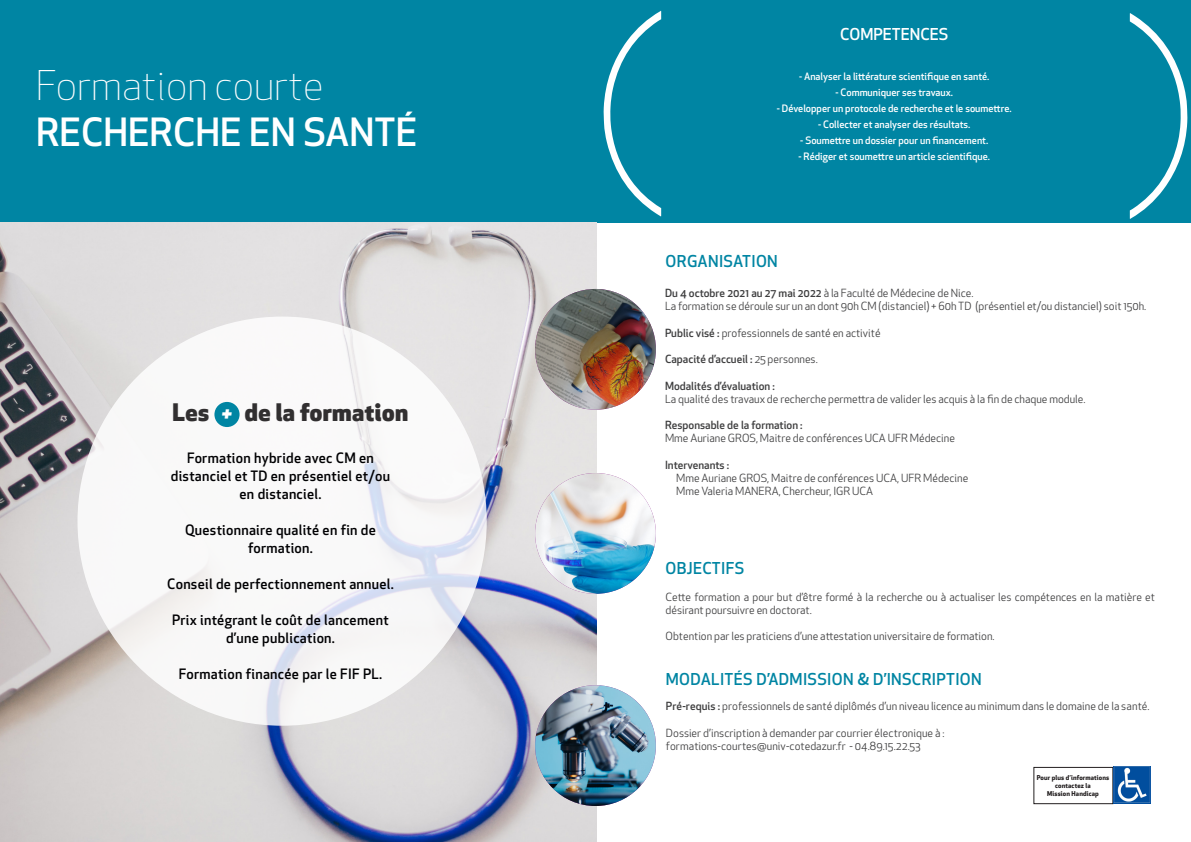
<style>
.page{position:relative;width:1191px;height:842px;background:#fff}
.page>*{position:absolute;margin:0;border:0;box-sizing:border-box;transform-origin:0 0}
.t1{font:300 40px "Apex New";color:#fff}
.t2{font:500 38px "Apex New";color:#fff}
.t3{font:800 23.6px "Apex New";letter-spacing:.02em;color:#312f30}
.t4{font:italic 800 17.8px "Apex New";color:#fff}
.t5{font:500 16px "Apex New";letter-spacing:.02em;color:#0085a3}
.t6{font:500 16px "Apex New";color:#fff}
.t7{font:500 14px/18px "Apex New";letter-spacing:.02em;color:#000002;text-align:center}
.t8{font:11px/13.2px "Apex New";color:#3e3e3f}
.t9{font:500 11px "Apex New";color:#3e3e3f}
.t10{font:500 10px "Apex New";color:#fff}
.t11{font:700 6.6px/7.9px "Apex New";letter-spacing:.02em;color:#231f20;text-align:center}
.s1{font-size:9.8px}
.s2{font-weight:500}
.s3{font-weight:400}
</style>
<div class="page">
<div style="left:0;top:0;width:1191px;height:223px;background:#0085a3"></div>
<img style="left:0;top:223px;width:596px;height:619px">
<svg style="left:603px;top:11px;width:58px;height:205px"></svg>
<svg style="left:1129px;top:13px;width:58px;height:206px"></svg>
<div style="left:77px;top:317px;width:410px;height:409px;background:#fff;border-radius:50%"></div>
<div style="left:214px;top:402px;width:25px;height:25px;background:#0085a3;border-radius:50%"></div>
<img style="left:535px;top:289px;width:121px;height:121px;border-radius:60px">
<img style="left:535px;top:473px;width:121px;height:121px;border-radius:60px">
<img style="left:535px;top:685px;width:121px;height:121px;border-radius:60px">
<div style="left:1033px;top:767px;width:80px;height:37px;border:1px solid #231f20"></div>
<img style="left:1113px;top:766px;width:37px;height:38px">
<p class="t1" style="left:36px;top:61px;width:289px">Formation courte</p>
<p class="t2" style="left:36px;top:106px;width:383px">RECHERCHE EN SANTÉ</p>
<p class="t3" style="left:173px;top:395px;width:38px">Les</p>
<p class="t4" style="left:222px;top:401px;width:12px">+</p>
<p class="t3" style="left:245px;top:395px;width:165px">de la formation</p>
<p class="t7" style="left:171px;top:449px;width:221px">Formation hybride avec CM en distanciel et TD en présentiel et/ou en distanciel.</p>
<p class="t7" style="left:185px;top:521px;width:192px">Questionnaire qualité en fin de formation.</p>
<p class="t7" style="left:167px;top:575px;width:228px">Conseil de perfectionnement annuel.</p>
<p class="t7" style="left:172px;top:611px;width:218px">Prix intégrant le coût de lancement d’une publication.</p>
<p class="t7" style="left:179px;top:665px;width:205px">Formation financée par le FIF PL.</p>
<p class="t6" style="left:840px;top:24px;width:110px">COMPETENCES</p>
<p class="t10" style="left:799px;top:70px;width:192px"><span class="s1">- A</span>nalyser la littérature scientifique en santé.</p>
<p class="t10" style="left:835px;top:86px;width:119px">- Communiquer ses travaux.</p>
<p class="t10" style="left:777px;top:102px;width:236px">- Développer un protocole de recherche et le soumettre.</p>
<p class="t10" style="left:818px;top:118px;width:154px">- Collecter et analyser des résultats.</p>
<p class="t10" style="left:800px;top:134px;width:189px">- Soumettre un dossier pour un financement.</p>
<p class="t10" style="left:798px;top:150px;width:193px">- Rédiger et soumettre un article scientifique.</p>
<p class="t5" style="left:665px;top:250px;width:114px">ORGANISATION</p>
<p class="t8" style="left:665px;top:286px;width:310px"><span class="s2">Du 4 octobre 2021 au 27 mai 2022</span> à la Faculté de Médecine de Nice.</p>
<p class="t8" style="left:665px;top:300px;width:483px">La formation se déroule sur un an dont 90h CM (distanciel) + 60h TD (présentiel et/ou distanciel) soit 150h.</p>
<p class="t8" style="left:665px;top:326px;width:217px"><span class="s2">Public visé :</span> professionnels de santé en activité</p>
<p class="t9" style="left:665px;top:352px;width:154px">Capacité d’accueil : <span class="s3">25 personnes.</span></p>
<p class="t9" style="left:665px;top:378px;width:111px">Modalités d’évaluation :</p>
<p class="t8" style="left:665px;top:392px;width:422px">La qualité des travaux de recherche permettra de valider les acquis à la fin de chaque module.</p>
<p class="t9" style="left:665px;top:418px;width:139px">Responsable de la formation :</p>
<p class="t8" style="left:665px;top:432px;width:291px">Mme Auriane GROS, Maitre de conférences UCA UFR Médecine</p>
<p class="t9" style="left:665px;top:457px;width:66px">Intervenants :</p>
<p class="t8" style="left:676px;top:471px;width:293px">Mme Auriane GROS, Maitre de conférences UCA, UFR Médecine</p>
<p class="t8" style="left:676px;top:484px;width:198px">Mme Valeria MANERA, Chercheur, IGR UCA</p>
<p class="t5" style="left:665px;top:558px;width:80px">OBJECTIFS</p>
<p class="t8" style="left:665px;top:590px;width:491px">Cette formation a pour but d’être formé à la recherche ou à actualiser les compétences en la matière et désirant poursuivre en doctorat.</p>
<p class="t8" style="left:665px;top:630px;width:330px">Obtention par les praticiens d’une attestation universitaire de formation.</p>
<p class="t5" style="left:666px;top:668px;width:317px">MODALITÉS D’ADMISSION &amp; D’INSCRIPTION</p>
<p class="t8" style="left:666px;top:700px;width:485px"><span class="s2">Pré-requis :</span> professionnels de santé diplômés d’un niveau licence au minimum dans le domaine de la santé.</p>
<p class="t8" style="left:666px;top:726px;width:280px">Dossier d’inscription à demander par courrier électronique à :</p>
<p class="t8" style="left:666px;top:739px;width:256px">formations-courtes@univ-cotedazur.fr - 04.89.15.22.53</p>
<p class="t11" style="left:1036px;top:773px;width:74px">Pour plus d’informations contactez la</p>
<p class="t11" style="left:1047px;top:789px;width:53px">Mission Handicap</p>
</div>
